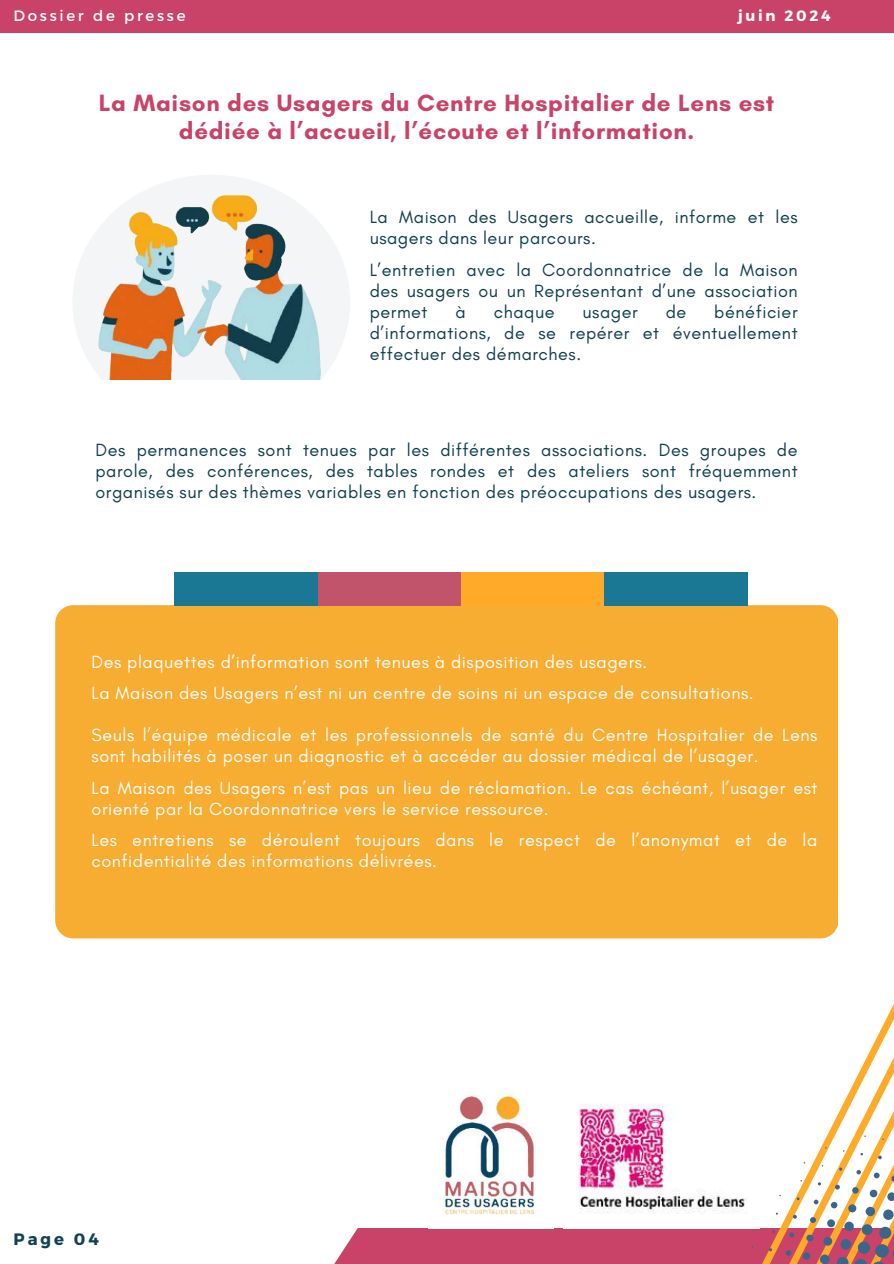
<style>
.page{position:relative;width:894px;height:1264px;background:#fff}
.page>*{position:absolute;margin:0;border:0;box-sizing:border-box;transform-origin:0 0}
.t1{font:700 24px/28.2px "Glacial Indifference";letter-spacing:.03em;color:#c94268;text-align:center}
.t2{font:18px/21px "Glacial Indifference";letter-spacing:.03em;color:#fffefe}
.t3{font:18px/21px "Glacial Indifference";letter-spacing:.03em;color:#0d3f4d;text-align:justify}
.t4{font:700 16.5px "Montserrat";letter-spacing:.18em;color:#124251}
.t5{font:15px "Montserrat";letter-spacing:.18em;color:#fff}
.t6{font:700 15px "Montserrat";letter-spacing:.18em;color:#fffefe}
</style>
<div class="page">
<div style="left:0;top:0;width:893px;height:33px;background:#c94268"></div>
<div style="left:72px;top:175px;width:278px;height:254px;background:#f3f5f6;border-radius:50%"></div>
<img style="left:98px;top:195px;width:238px;height:185px">
<div style="left:509px;top:1228px;width:384px;height:35px;background:#c94268"></div>
<svg style="left:335px;top:1228px;width:177px;height:35px;background:#cd5073"></svg>
<svg style="left:768px;top:905px;width:125px;height:358px"></svg>
<div style="left:74px;top:380px;width:277px;height:49px;background:#fff"></div>
<div style="left:55px;top:605px;width:782px;height:333px;background:#f7ac32"></div>
<div style="left:175px;top:572px;width:143px;height:33px;background:#1b7895"></div>
<div style="left:318px;top:572px;width:143px;height:33px;background:#c1536b"></div>
<div style="left:461px;top:572px;width:143px;height:33px;background:#ffaa28"></div>
<div style="left:604px;top:572px;width:143px;height:33px;background:#1b7895"></div>
<img style="left:578px;top:1104px;width:169px;height:110px">
<img style="left:438px;top:1092px;width:97px;height:123px">
<p class="t5" style="left:13px;top:6px;width:173px">Dossier de presse</p>
<p class="t6" style="left:737px;top:6px;width:94px">juin 2024</p>
<h1 class="t1" style="left:99px;top:88px;width:676px">La Maison des Usagers du Centre Hospitalier de Lens est dédiée à l’accueil, l’écoute et l’information.</h1>
<p class="t3" style="left:369px;top:206px;width:429px">La Maison des Usagers accueille, informe et les usagers dans leur parcours.</p>
<p class="t3" style="left:369px;top:259px;width:429px">L’entretien avec la Coordonnatrice de la Maison des usagers ou un Représentant d’une association permet</p>
<p class="t3" style="left:369px;top:301px;width:429px;text-indent:344px">bénéficier d’informations, de se repérer et éventuellement effectuer des démarches.</p>
<p class="t3" style="left:455px;top:301px;width:12px">à</p>
<p class="t3" style="left:493px;top:301px;width:62px">chaque</p>
<p class="t3" style="left:582px;top:301px;width:57px">usager</p>
<p class="t3" style="left:665px;top:301px;width:22px">de</p>
<p class="t3" style="left:95px;top:439px;width:703px">Des permanences sont tenues par les différentes associations. Des groupes de parole, des conférences, des tables rondes et des ateliers sont fréquemment organisés sur des thèmes variables en fonction des préoccupations des usagers.</p>
<p class="t2" style="left:91px;top:645px;width:663px;line-height:31.5px">Des plaquettes d’information sont tenues à disposition des usagers.<br>La Maison des Usagers n’est ni un centre de soins ni un espace de consultations.</p>
<p class="t2" style="left:91px;top:724px;width:727px">Seuls l’équipe médicale et les professionnels de santé du Centre Hospitalier de Lens sont habilités à poser un diagnostic et à accéder au dossier médical de l’usager.</p>
<p class="t2" style="left:91px;top:776px;width:727px">La Maison des Usagers n’est pas un lieu de réclamation. Le cas échéant, l’usager est orienté par la Coordonnatrice vers le service ressource.</p>
<p class="t2" style="left:91px;top:829px;width:727px">Les entretiens se déroulent toujours dans le respect de l’anonymat et de la confidentialité des informations délivrées.</p>
<p class="t4" style="left:13px;top:1227px;width:87px">Page 04</p>
</div>
